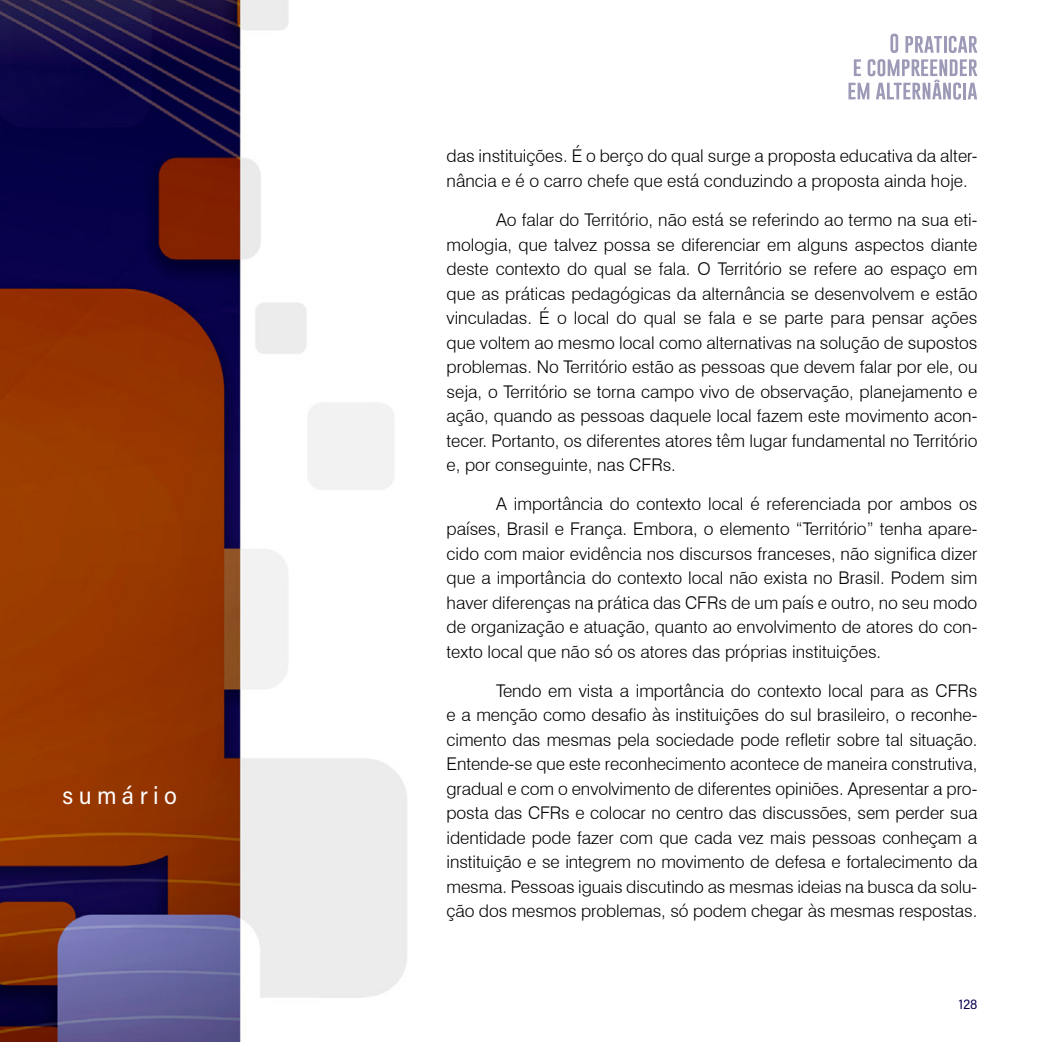
<style>
.page{position:relative;width:1042px;height:1042px;background:#fff}
.page>*{position:absolute;margin:0;border:0;box-sizing:border-box;transform-origin:0 0}
.t1{font:24.5px "Acumin Variable Concept";letter-spacing:.22em;color:#fff}
.t2{font:300 17.5px/24.5px "Swiss 721 BT";color:#000;text-align:justify}
.t3{font:14px "Acumin Variable Concept";color:#07024b}
</style>
<div class="page">
<img style="left:0;top:0;width:407px;height:1042px">
<svg style="left:890px;top:34px;width:8px;height:19px"></svg>
<svg style="left:905px;top:36px;width:37px;height:17px"></svg>
<hr style="left:943px;top:36px;width:3px;height:17px;background:#07024b">
<svg style="left:949px;top:36px;width:28px;height:17px"></svg>
<svg style="left:848px;top:59px;width:129px;height:41px"></svg>
<h1 class="t1" style="left:63px;top:778px;width:116px">sumário</h1>
<p class="t2" style="left:446px;top:144px;width:532px">das instituições. É o berço do qual surge a proposta educativa da alter&shy;nância e é o carro chefe que está conduzindo a proposta ainda hoje.</p>
<p class="t2" style="left:446px;top:207px;width:532px;text-indent:50px">Ao falar do Território, não está se referindo ao termo na sua eti&shy;mologia, que talvez possa se diferenciar em alguns aspectos diante deste contexto do qual se fala. O Território se refere ao espaço em que as práticas pedagógicas da alternância se desenvolvem e estão vinculadas. É o local do qual se fala e se parte para pensar ações que voltem ao mesmo local como alternativas na solução de supostos problemas. No Território estão as pessoas que devem falar por ele, ou seja, o Território se torna campo vivo de observação, planejamento e ação, quando as pessoas daquele local fazem este movimento acon&shy;tecer. Portanto, os diferentes atores têm lugar fundamental no Território e, por conseguinte, nas CFRs.</p>
<p class="t2" style="left:446px;top:492px;width:532px;text-indent:50px">A importância do contexto local é referenciada por ambos os países, Brasil e França. Embora, o elemento “Território” tenha apare&shy;cido com maior evidência nos discursos franceses, não significa dizer que a importância do contexto local não exista no Brasil. Podem sim haver diferenças na prática das CFRs de um país e outro, no seu modo de organização e atuação, quanto ao envolvimento de atores do con&shy;texto local que não só os atores das próprias instituições.</p>
<p class="t2" style="left:446px;top:678px;width:532px;text-indent:50px">Tendo em vista a importância do contexto local para as CFRs e a menção como desafio às instituições do sul brasileiro, o reconhe&shy;cimento das mesmas pela sociedade pode refletir sobre tal situação.<br>Entende-se que este reconhecimento acontece de maneira construtiva, gradual e com o envolvimento de diferentes opiniões. Apresentar a pro&shy;posta das CFRs e colocar no centro das discussões, sem perder sua identidade pode fazer com que cada vez mais pessoas conheçam a instituição e se integrem no movimento de defesa e fortalecimento da mesma. Pessoas iguais discutindo as mesmas ideias na busca da solu&shy;ção dos mesmos problemas, só podem chegar às mesmas respostas.</p>
<p class="t3" style="left:959px;top:994px;width:20px">128</p>
</div>
